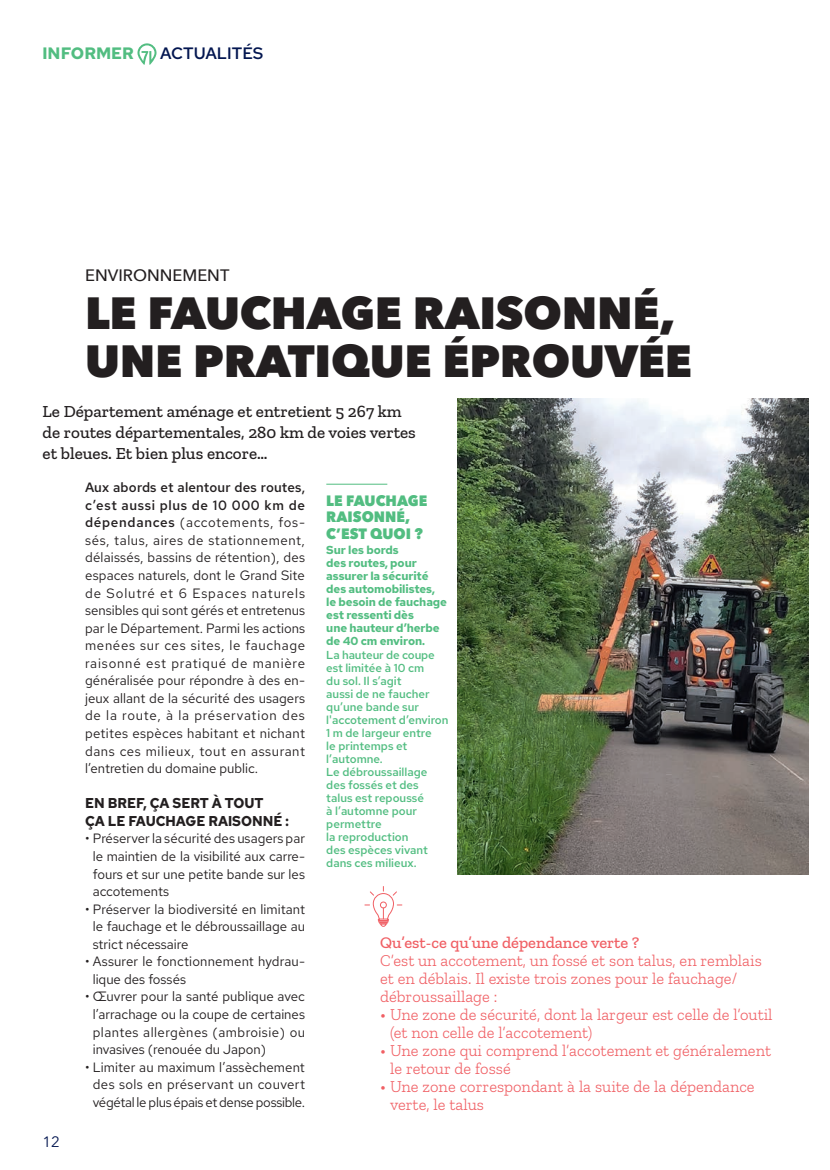
<style>
.page{position:relative;width:830px;height:1170px;background:#fff}
.page>*{position:absolute;margin:0;border:0;box-sizing:border-box;transform-origin:0 0}
.t1{font:800 45px/48px "Avenir Next";letter-spacing:-.005em;color:#231f20}
.t2{font:500 17.1px/21px "Zilla Slab";color:#231f20}
.t3{font:300 16.5px/18px "Zilla Slab";color:#f05f64}
.t4{font:500 16.5px "Zilla Slab";color:#f05f64}
.t5{font:500 16.5px "Avenir Next";color:#231f20}
.t6{font:500 16.5px "Red Hat Text";color:#031650}
.t7{font:700 16.5px "Red Hat Text";color:#52bd81}
.t8{font:800 15px/16.5px "Avenir Next";color:#52bd81;scale:.95 1}
.t9{font:15px "Avenir Next";color:#031650}
.t10{font:700 14.25px/17.5px "Red Hat Text";color:#231f20;scale:.95 1}
.t11{font:13.5px/17.5px "Red Hat Text";color:#231f20;text-align:justify}
.t12{font:500 11.55px/13px "Red Hat Text";color:#52bd81}
.t13{font:700 11.55px/13px "Red Hat Text";letter-spacing:-.01em;color:#52bd81}
.s1{font-weight:500}
</style>
<div class="page">
<svg style="left:137px;top:43px;width:19px;height:22px"></svg>
<img style="left:457px;top:398px;width:351px;height:476px">
<hr style="left:326px;top:484px;width:61px;height:1px;background:#52bd81">
<svg style="left:364px;top:886px;width:38px;height:41px"></svg>
<p class="t7" style="left:43px;top:43px;width:93px">INFORMER</p>
<p class="t6" style="left:160px;top:43px;width:105px">ACTUALITÉS</p>
<p class="t5" style="left:85px;top:261px;width:146px">ENVIRONNEMENT</p>
<h1 class="t1" style="left:85px;top:289px;width:608px">LE FAUCHAGE RAISONNÉ,<br>UNE PRATIQUE ÉPROUVÉE</h1>
<p class="t2" style="left:43px;top:401px;width:374px">Le Département aménage et entretient 5 267 km de routes départementales, 280 km de voies vertes et bleues. Et bien plus encore…</p>
<p class="t9" style="left:43px;top:1128px;width:19px">12</p>
<p class="t11" style="left:85px;top:478px;width:221px"><span class="s1">Aux abords et alentour des routes, c’est aussi plus de 10 000 km de dépendances</span> (accotements, fos&shy;sés, talus, aires de stationnement, délaissés, bassins de rétention), des espaces naturels, dont le Grand Site de Solutré et 6 Espaces naturels sensibles qui sont gérés et entretenus par le Département. Parmi les actions menées sur ces sites, le fauchage raisonné est pratiqué de manière généralisée pour répondre à des en&shy;jeux allant de la sécurité des usagers de la route, à la préservation des petites espèces habitant et nichant dans ces milieux, tout en assurant l’entretien du domaine public.</p>
<p class="t10" style="left:85px;top:794px;width:216px">EN BREF, ÇA SERT À TOUT<br>ÇA LE FAUCHAGE RAISONNÉ :</p>
<p class="t11" style="left:93px;top:829px;width:214px;text-indent:-8px">• Préserver la sécurité des usagers par le maintien de la visibilité aux carre&shy;fours et sur une petite bande sur les accotements</p>
<p class="t11" style="left:93px;top:899px;width:214px;text-indent:-8px">• Préserver la biodiversité en limitant le fauchage et le débroussaillage au strict nécessaire</p>
<p class="t11" style="left:93px;top:952px;width:214px;text-indent:-8px">• Assurer le fonctionnement hydrau&shy;lique des fossés</p>
<p class="t11" style="left:93px;top:987px;width:214px;text-indent:-8px">• Œuvrer pour la santé publique avec l’arrachage ou la coupe de certaines plantes allergènes (ambroisie) ou invasives (renouée du Japon)</p>
<p class="t11" style="left:85px;top:1057px;width:221px;text-align:center">• Limiter au maximum l’assèchement des sols en préservant un couvert végétal le plus épais et dense possible.</p>
<p class="t8" style="left:326px;top:492px;width:108px">LE FAUCHAGE<br>RAISONNÉ,<br>C’EST QUOI ?</p>
<p class="t13" style="left:326px;top:543px;width:122px">Sur les bords<br>des routes, pour assurer la sécurité des automobilistes, le besoin de fauchage est ressenti dès<br>une hauteur d’herbe de 40 cm environ.</p>
<p class="t12" style="left:326px;top:647px;width:124px">La hauteur de coupe est limitée à 10 cm<br>du sol. Il s’agit<br>aussi de ne faucher qu’une bande sur l'accotement d’environ<br>1 m de largeur entre<br>le printemps et l’automne.<br>Le débroussaillage des fossés et des<br>talus est repoussé<br>à l’automne pour permettre<br>la reproduction<br>des espèces vivant dans ces milieux.</p>
<p class="t4" style="left:380px;top:933px;width:260px">Qu’est-ce qu’une dépendance verte ?</p>
<p class="t3" style="left:380px;top:951px;width:383px">C’est un accotement, un fossé et son talus, en remblais et en déblais. Il existe trois zones pour le fauchage/ débroussaillage :</p>
<p class="t3" style="left:390px;top:1005px;width:384px;text-indent:-10px">• Une zone de sécurité, dont la largeur est celle de l’outil (et non celle de l’accotement)</p>
<p class="t3" style="left:390px;top:1041px;width:382px;text-indent:-10px">• Une zone qui comprend l’accotement et généralement le retour de fossé</p>
<p class="t3" style="left:390px;top:1077px;width:366px;text-indent:-10px">• Une zone correspondant à la suite de la dépendance verte, le talus</p>
</div>
